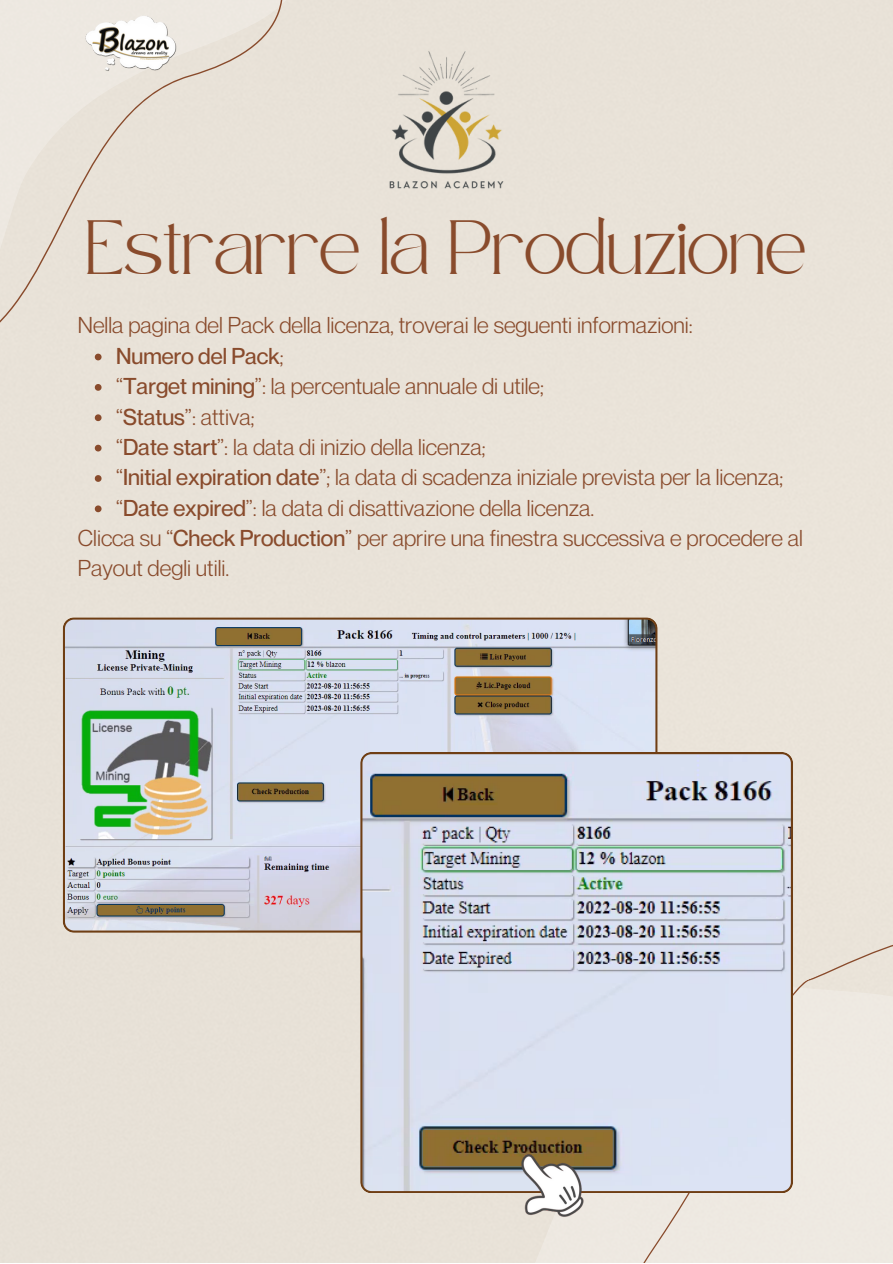
<style>
.page{position:relative;width:893px;height:1264px;background:#fff}
.page>*{position:absolute;margin:0;border:0;box-sizing:border-box;transform-origin:0 0}
.t1{font:37.5px "Safira March";color:#894b2c}
.t2{font:22.5px/30.3px "Neue Montreal";color:#894b2c}
.t3{font:500 22.5px "Neue Montreal";color:#894b2c}
.s1{font-weight:400}
.s2{font-weight:500}
</style>
<div class="page">
<div style="left:0;top:0;width:892px;height:1262px;background:#e9e2d8"></div>
<div style="left:290px;top:0;width:61px;height:352px;background:#e8e2d8"></div>
<svg style="left:0;top:0;width:290px;height:352px;background:#e8e2d8"></svg>
<div style="left:400px;top:858px;width:492px;height:404px;background:#e9e2d8"></div>
<svg style="left:516px;top:888px;width:376px;height:374px;background:#ece6de"></svg>
<img style="left:75px;top:12px;width:106px;height:63px">
<img style="left:370px;top:44px;width:152px;height:152px">
<svg style="left:95px;top:353px;width:6px;height:7px"></svg>
<svg style="left:95px;top:384px;width:6px;height:7px"></svg>
<svg style="left:95px;top:414px;width:6px;height:7px"></svg>
<svg style="left:95px;top:445px;width:6px;height:6px"></svg>
<svg style="left:95px;top:475px;width:6px;height:7px"></svg>
<svg style="left:95px;top:505px;width:6px;height:7px"></svg>
<svg style="left:63px;top:617px;width:594px;height:315px;background:#babdbb"></svg>
<svg style="left:360px;top:752px;width:433px;height:440px;background:#c7cbd4"></svg>
<img style="left:507px;top:1142px;width:79px;height:76px">
<p class="t1" style="left:86px;top:239px;width:721px">Estrarre la Produzione</p>
<p class="t2" style="left:78px;top:310px;width:616px">Nella pagina del Pack della licenza, troverai le seguenti informazioni:</p>
<p class="t3" style="left:116px;top:342px;width:169px">Numero del Pack<span class="s1">;</span></p>
<p class="t2" style="left:116px;top:370px;width:429px">“<span class="s2">Target mining</span>”: la percentuale annuale di utile;</p>
<p class="t2" style="left:116px;top:401px;width:140px">“<span class="s2">Status</span>”: attiva;</p>
<p class="t2" style="left:116px;top:431px;width:371px">“<span class="s2">Date start</span>”: la data di inizio della licenza;</p>
<p class="t2" style="left:116px;top:461px;width:668px">“<span class="s2">Initial expiration date</span>”; la data di scadenza iniziale prevista per la licenza;</p>
<p class="t2" style="left:116px;top:492px;width:479px">“<span class="s2">Date expired</span>”: la data di disattivazione della licenza.</p>
<p class="t2" style="left:78px;top:522px;width:726px">Clicca su “<span class="s2">Check Production</span>” per aprire una finestra successiva e procedere al<br>Payout degli utili.</p>
</div>
